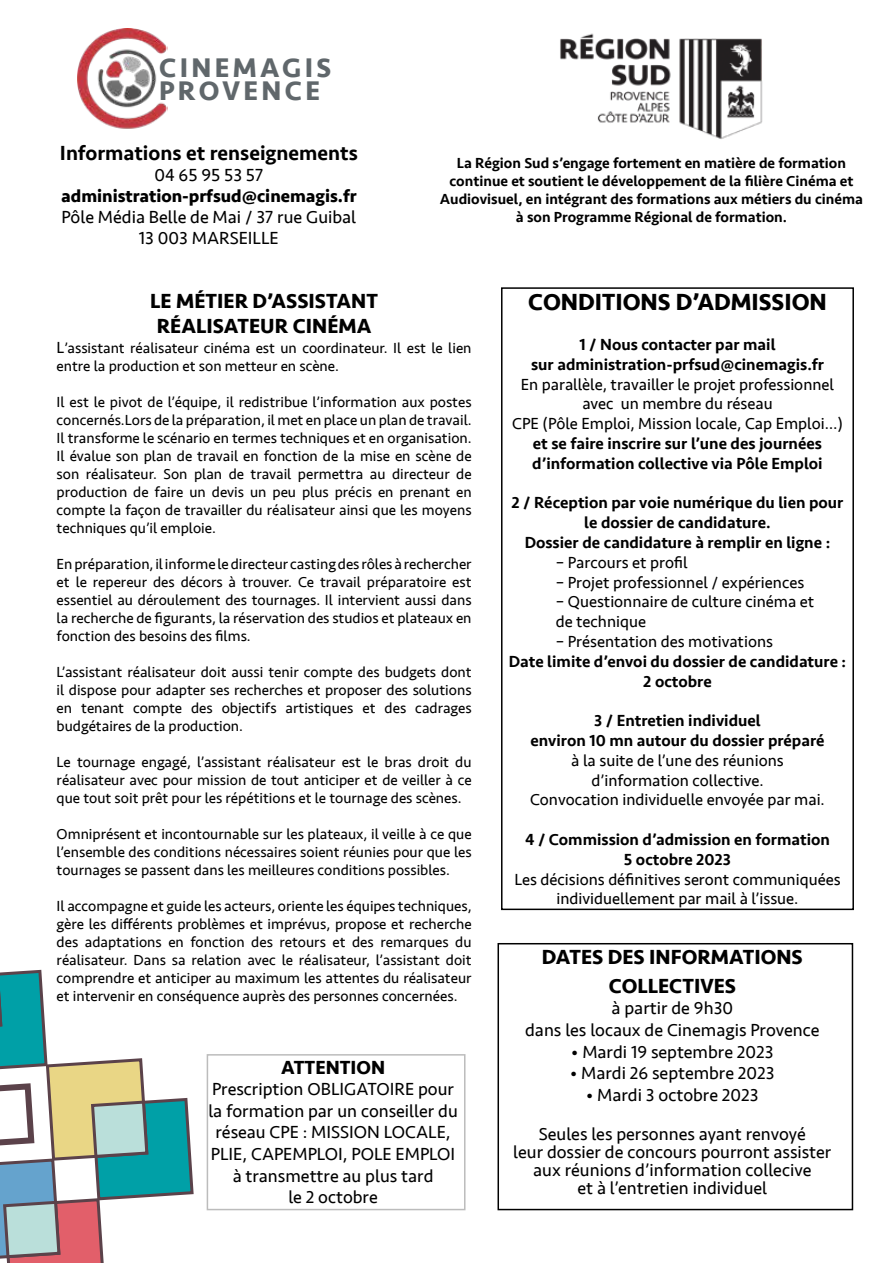
<style>
.page{position:relative;width:893px;height:1263px;background:#fff}
.page>*{position:absolute;margin:0;border:0;box-sizing:border-box;transform-origin:0 0}
.t1{font:700 27.75px/23.7px "Seravek";letter-spacing:.12em;color:#60676b}
.t2{font:700 24px "Seravek";color:#000}
.t3{font:700 21px/28.8px "Seravek";color:#000;text-align:center}
.t4{font:500 21px "Seravek";color:#000}
.t5{font:700 19.5px "Seravek";color:#000}
.t6{font:18px/21.6px "Seravek";color:#000;text-align:center}
.t7{font:700 18px "Seravek";color:#000}
.t8{font:16.5px/19.8px "Seravek";color:#000;text-align:center}
.t9{font:500 16.5px/19.8px "Seravek";color:#000;text-align:center}
.t10{font:15px/18px "Seravek";color:#000;text-align:justify}
.t11{font:500 15px/18px "Seravek";color:#000;text-align:center}
.s1{font-size:16.5px}
</style>
<div class="page">
<div style="left:501px;top:287px;width:353px;height:623px;border:2px solid #000"></div>
<img style="left:78px;top:28px;width:89px;height:101px">
<div style="left:497px;top:943px;width:356px;height:267px;border:2px solid #000"></div>
<div style="left:207px;top:1054px;width:258px;height:156px;border:2px solid #bcbcbc"></div>
<svg style="left:0;top:969px;width:194px;height:294px"></svg>
<img style="left:560px;top:33px;width:203px;height:106px">
<h1 class="t1" style="left:159px;top:55px;width:174px">CINEMAGIS<br>PROVENCE</h1>
<h3 class="t4" style="left:60px;top:144px;width:299px">Informations et renseignements</h3>
<p class="t6" style="left:154px;top:165px;width:110px">04 65 95 53 57</p>
<p class="t7" style="left:61px;top:181px;width:297px">administration-prfsud@cinemagis.fr</p>
<p class="t6" style="left:62px;top:207px;width:296px;line-height:21px">Pôle Média Belle de Mai / 37 rue Guibal<br>13 003 MARSEILLE</p>
<p class="t11" style="left:440px;top:155px;width:425px">La Région Sud s’engage fortement en matière de formation continue et soutient le développement de la filière Cinéma et Audiovisuel, en intégrant des formations aux métiers du cinéma à son Programme Régional de formation.</p>
<h3 class="t3" style="left:150px;top:288px;width:229px;line-height:25.2px">LE MÉTIER D’ASSISTANT<br>RÉALISATEUR CINÉMA</h3>
<p class="t10" style="left:57px;top:340px;width:416px"><span class="s1">L</span>’assistant réalisateur cinéma est un coordinateur. Il est le lien entre la production et son metteur en scène.</p>
<p class="t10" style="left:57px;top:394px;width:417px">Il est le pivot de l’équipe, il redistribue l’information aux postes concernés.Lors de la préparation, il met en place un plan de travail.<br>Il transforme le scénario en termes techniques et en organisation.<br>Il évalue son plan de travail en fonction de la mise en scène de son réalisateur. Son plan de travail permettra au directeur de production de faire un devis un peu plus précis en prenant en compte la façon de travailler du réalisateur ainsi que les moyens techniques qu’il emploie.</p>
<p class="t10" style="left:57px;top:556px;width:417px">En préparation, il informe le directeur casting des rôles à rechercher et le repereur des décors à trouver. Ce travail préparatoire est essentiel au déroulement des tournages. Il intervient aussi dans la recherche de figurants, la réservation des studios et plateaux en fonction des besoins des films.</p>
<p class="t10" style="left:57px;top:664px;width:416px">L’assistant réalisateur doit aussi tenir compte des budgets dont il dispose pour adapter ses recherches et proposer des solutions en tenant compte des objectifs artistiques et des cadrages budgétaires de la production.</p>
<p class="t10" style="left:57px;top:754px;width:416px">Le tournage engagé, l’assistant réalisateur est le bras droit du réalisateur avec pour mission de tout anticiper et de veiller à ce que tout soit prêt pour les répétitions et le tournage des scènes.</p>
<p class="t10" style="left:57px;top:826px;width:416px">Omniprésent et incontournable sur les plateaux, il veille à ce que l’ensemble des conditions nécessaires soient réunies pour que les tournages se passent dans les meilleures conditions possibles.</p>
<p class="t10" style="left:57px;top:898px;width:416px">Il accompagne et guide les acteurs, oriente les équipes techniques, gère les différents problèmes et imprévus, propose et recherche des adaptations en fonction des retours et des remarques du réalisateur. Dans sa relation avec le réalisateur, l’assistant doit comprendre et anticiper au maximum les attentes du réalisateur et intervenir en conséquence auprès des personnes concernées.</p>
<h3 class="t5" style="left:281px;top:1051px;width:105px">ATTENTION</h3>
<p class="t6" style="left:208px;top:1080px;width:251px">Prescription OBLIGATOIRE pour la formation par un conseiller du réseau CPE : MISSION LOCALE,<br>PLIE, CAPEMPLOI, POLE EMPLOI à transmettre au plus tard<br>le 2 octobre</p>
<h2 class="t2" style="left:528px;top:283px;width:300px">CONDITIONS D’ADMISSION</h2>
<p class="t9" style="left:531px;top:336px;width:294px">1 / Nous contacter par mail<br>sur administration-prfsud@cinemagis.fr</p>
<p class="t8" style="left:512px;top:375px;width:332px">En parallèle, travailler le projet professionnel avec un membre du réseau<br>CPE (Pôle Emploi, Mission locale, Cap Emploi…)</p>
<p class="t9" style="left:532px;top:435px;width:292px;text-align:left">et se faire inscrire sur l’une des journées d’information collective via Pôle Emploi</p>
<p class="t9" style="left:511px;top:494px;width:334px">2 / Réception par voie numérique du lien pour le dossier de candidature.<br>Dossier de candidature à remplir en ligne :</p>
<p class="t8" style="left:556px;top:552px;width:133px">– Parcours et profil</p>
<p class="t8" style="left:556px;top:573px;width:250px">– Projet professionnel / expériences</p>
<p class="t8" style="left:556px;top:593px;width:260px;text-align:left">– Questionnaire de culture cinéma et de technique</p>
<p class="t8" style="left:556px;top:633px;width:219px">– Présentation des motivations</p>
<p class="t9" style="left:509px;top:653px;width:339px">Date limite d’envoi du dossier de candidature :<br>2 octobre</p>
<p class="t9" style="left:530px;top:712px;width:295px">3 / Entretien individuel<br>environ 10 mn autour du dossier préparé</p>
<p class="t8" style="left:530px;top:751px;width:296px">à la suite de l’une des réunions d’information collective.<br>Convocation individuelle envoyée par mai.</p>
<p class="t9" style="left:525px;top:831px;width:306px">4 / Commission d’admission en formation<br>5 octobre 2023</p>
<p class="t8" style="left:514px;top:869px;width:328px">Les décisions définitives seront communiquées individuellement par mail à l’issue.</p>
<h3 class="t3" style="left:542px;top:942px;width:262px">DATES DES INFORMATIONS<br>COLLECTIVES</h3>
<p class="t6" style="left:525px;top:999px;width:296px">à partir de 9h30<br>dans les locaux de Cinemagis Provence</p>
<p class="t6" style="left:571px;top:1042px;width:204px">• Mardi 19 septembre 2023</p>
<p class="t6" style="left:570px;top:1063px;width:206px">• Mardi 26 septembre 2023</p>
<p class="t6" style="left:586px;top:1085px;width:174px">• Mardi 3 octobre 2023</p>
<p class="t6" style="left:513px;top:1126px;width:320px;line-height:18px">Seules les personnes ayant renvoyé<br>leur dossier de concours pourront assister aux réunions d’information collecive<br>et à l’entretien individuel</p>
</div>
